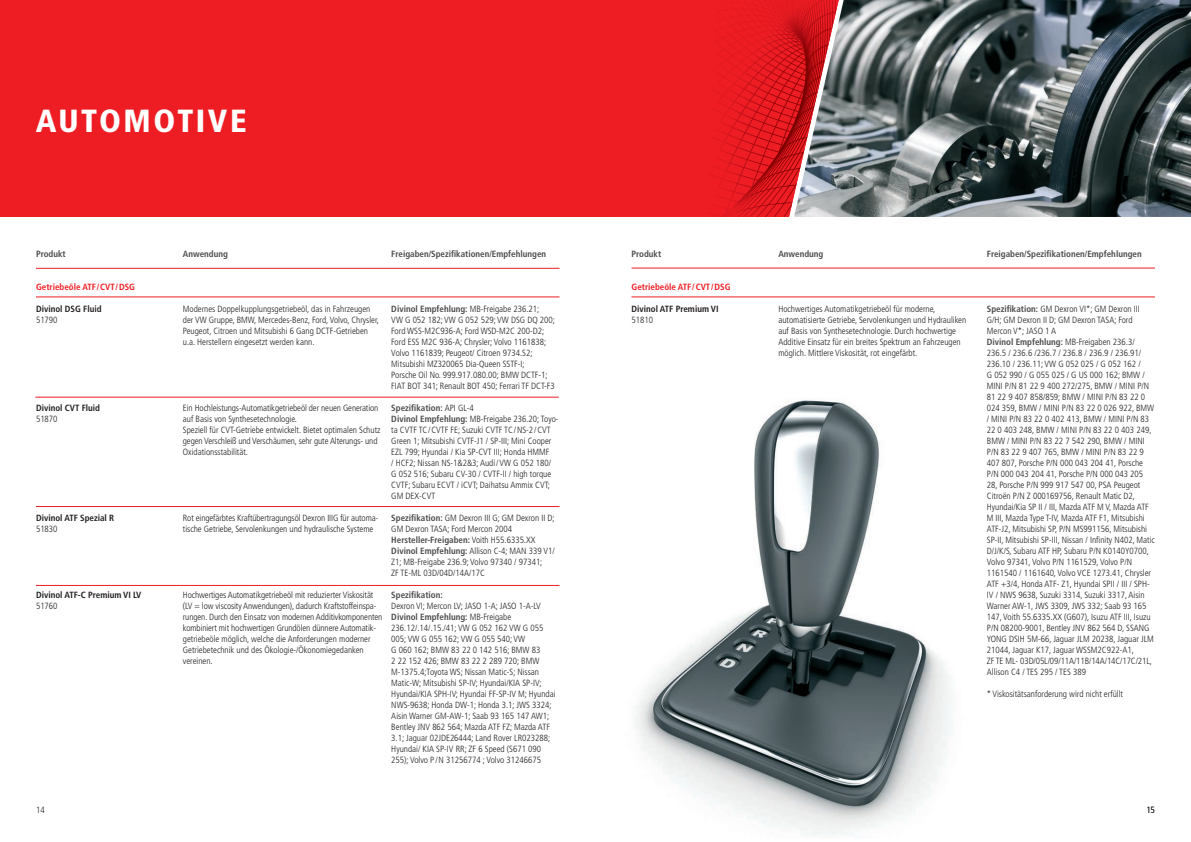
<style>
.page{position:relative;width:1191px;height:842px;background:#fff}
.page>*{position:absolute;margin:0;border:0;box-sizing:border-box;transform-origin:0 0}
.t1{font:900 condensed 32px "Frutiger";letter-spacing:.08em;color:#fff}
.t2{font:300 condensed 9px/11px "Frutiger";color:#231f20}
.t3{font:700 condensed 9px "Frutiger";color:#4b4c4d}
.t4{font:700 condensed 9px "Frutiger";color:#231f20}
.t5{font:700 condensed 9px "Frutiger";color:#ee1d23}
.s1{font-weight:700;color:#4b4c4d}
</style>
<div class="page">
<img style="left:635px;top:400px;width:316px;height:435px">
<div style="left:615px;top:0;width:91px;height:217px;background:#ee1d23"></div>
<img style="left:706px;top:0;width:88px;height:217px">
<div style="left:0;top:0;width:615px;height:217px;background:#ee1d23"></div>
<hr style="left:36px;top:268px;width:523px;height:1px;background:#ee1d23">
<hr style="left:36px;top:585px;width:523px;height:1px;background:#ee1d23">
<hr style="left:36px;top:506px;width:523px;height:1px;background:#ee1d23">
<hr style="left:35px;top:397px;width:524px;height:1px;background:#ee1d23">
<hr style="left:631px;top:268px;width:524px;height:1px;background:#ee1d23">
<hr style="left:36px;top:296px;width:523px;height:1px;background:#ee1d23">
<hr style="left:631px;top:296px;width:524px;height:1px;background:#ee1d23">
<img style="left:794px;top:0;width:397px;height:217px">
<h1 class="t1" style="left:36px;top:102px;width:212px">AUTOMOTIVE</h1>
<p class="t3" style="left:36px;top:249px;width:31px">Produkt</p>
<p class="t5" style="left:36px;top:282px;width:100px">Getriebeöle ATF/CVT/DSG</p>
<p class="t4" style="left:36px;top:304px;width:67px">Divinol DSG Fluid</p>
<p class="t2" style="left:36px;top:315px;width:23px">51790</p>
<p class="t4" style="left:36px;top:403px;width:66px">Divinol CVT Fluid</p>
<p class="t2" style="left:36px;top:414px;width:23px">51870</p>
<p class="t4" style="left:36px;top:513px;width:80px">Divinol ATF Spezial R</p>
<p class="t2" style="left:36px;top:524px;width:23px">51830</p>
<p class="t4" style="left:36px;top:590px;width:107px">Divinol ATF-C Premium VI LV</p>
<p class="t2" style="left:36px;top:601px;width:23px">51760</p>
<p class="t3" style="left:183px;top:249px;width:47px">Anwendung</p>
<p class="t3" style="left:391px;top:249px;width:156px">Freigaben/Spezifikationen/Empfehlungen</p>
<p class="t2" style="left:183px;top:304px;width:198px">Modernes Doppelkupplungsgetriebeöl, das in Fahrzeugen der VW Gruppe, BMW, Mercedes-Benz, Ford, Volvo, Chrysler, Peugeot, Citroen und Mitsubishi 6 Gang DCTF-Getrieben u.a. Herstellern eingesetzt werden kann.</p>
<p class="t2" style="left:183px;top:403px;width:199px">Ein Hochleistungs-Automatikgetriebeöl der neuen Generation auf Basis von Synthesetechnologie.<br>Speziell für CVT-Getriebe entwickelt. Bietet optimalen Schutz gegen Verschleiß und Verschäumen, sehr gute Alterungs- und Oxidationsstabilität.</p>
<p class="t2" style="left:183px;top:513px;width:197px">Rot eingefärbtes Kraftübertragungsöl Dexron IIIG für automa&shy;tische Getriebe, Servolenkungen und hydraulische Systeme</p>
<p class="t2" style="left:183px;top:590px;width:201px">Hochwertiges Automatikgetriebeöl mit reduzierter Viskosität (LV = low viscosity Anwendungen), dadurch Kraftstoffeinspa&shy;rungen. Durch den Einsatz von modernen Additivkomponenten kombiniert mit hochwertigen Grundölen dünnere Automatik&shy;getriebeöle möglich, welche die Anforderungen moderner Getriebetechnik und des Ökologie-/Ökonomiegedanken vereinen.</p>
<p class="t2" style="left:391px;top:304px;width:165px"><span class="s1">Divinol Empfehlung:</span> MB-Freigabe 236.21;<br>VW G 052 182; VW G 052 529; VW DSG DQ 200; Ford WSS-M2C936-A; Ford WSD-M2C 200-D2; Ford ESS M2C 936-A; Chrysler; Volvo 1161838; Volvo 1161839; Peugeot/ Citroen 9734.S2; Mitsubishi MZ320065 Dia-Queen SSTF-I;<br>Porsche Oil No. 999.917.080.00; BMW DCTF-1; FIAT BOT 341; Renault BOT 450; Ferrari TF DCT-F3</p>
<p class="t2" style="left:391px;top:403px;width:169px"><span class="s1">Spezifikation:</span> API GL-4<br><span class="s1">Divinol Empfehlung:</span> MB-Freigabe 236.20; Toyo&shy;ta CVTF TC/CVTF FE; Suzuki CVTF TC/NS-2/CVT Green 1; Mitsubishi CVTF-J1 / SP-III; Mini Cooper EZL 799; Hyundai / Kia SP-CVT III; Honda HMMF<br>/ HCF2; Nissan NS-1&amp;2&amp;3; Audi/VW G 052 180/ G 052 516; Subaru CV-30 / CVTF-II / high torque CVTF; Subaru ECVT / iCVT; Daihatsu Ammix CVT; GM DEX-CVT</p>
<p class="t2" style="left:391px;top:513px;width:165px"><span class="s1">Spezifikation:</span> GM Dexron III G; GM Dexron II D; GM Dexron TASA; Ford Mercon 2004<br><span class="s1">Hersteller-Freigaben:</span> Voith H55.6335.XX <span class="s1">Divinol Empfehlung:</span> Allison C-4; MAN 339 V1/ Z1; MB-Freigabe 236.9; Volvo 97340 / 97341;<br>ZF TE-ML 03D/04D/14A/17C</p>
<p class="t3" style="left:391px;top:590px;width:53px">Spezifikation:</p>
<p class="t2" style="left:391px;top:601px;width:166px">Dexron VI; Mercon LV; JASO 1-A; JASO 1-A-LV <span class="s1">Divinol Empfehlung:</span> MB-Freigabe 236.12/.14/.15./41; VW G 052 162 VW G 055<br>005; VW G 055 162; VW G 055 540; VW<br>G 060 162; BMW 83 22 0 142 516; BMW 83<br>2 22 152 426; BMW 83 22 2 289 720; BMW M-1375.4;Toyota WS; Nissan Matic-S; Nissan Matic-W; Mitsubishi SP-IV; Hyundai/KIA SP-IV; Hyundai/KIA SPH-IV; Hyundai FF-SP-IV M; Hyundai NWS-9638; Honda DW-1; Honda 3.1; JWS 3324; Aisin Warner GM-AW-1; Saab 93 165 147 AW1; Bentley JNV 862 564; Mazda ATF FZ; Mazda ATF 3.1; Jaguar 02JDE26444; Land Rover LR023288; Hyundai/ KIA SP-IV RR; ZF 6 Speed (S671 090<br>255); Volvo P/N 31256774 ; Volvo 31246675</p>
<p class="t3" style="left:631px;top:249px;width:31px">Produkt</p>
<p class="t5" style="left:631px;top:282px;width:100px">Getriebeöle ATF/CVT/DSG</p>
<p class="t4" style="left:631px;top:304px;width:88px">Divinol ATF Premium VI</p>
<p class="t2" style="left:631px;top:315px;width:23px">51810</p>
<p class="t3" style="left:778px;top:249px;width:47px">Anwendung</p>
<p class="t2" style="left:778px;top:304px;width:189px">Hochwertiges Automatikgetriebeöl für moderne, automatisierte Getriebe, Servolenkungen und Hydrauliken auf Basis von Synthesetechnologie. Durch hochwertige Additive Einsatz für ein breites Spektrum an Fahrzeugen möglich. Mittlere Viskosität, rot eingefärbt.</p>
<p class="t3" style="left:986px;top:249px;width:156px">Freigaben/Spezifikationen/Empfehlungen</p>
<p class="t2" style="left:986px;top:304px;width:170px"><span class="s1">Spezifikation:</span> GM Dexron VI*; GM Dexron III G/H; GM Dexron II D; GM Dexron TASA; Ford Mercon V*; JASO 1 A<br><span class="s1">Divinol Empfehlung:</span> MB-Freigaben 236.3/ 236.5 / 236.6 /236.7 / 236.8 / 236.9 / 236.91/ 236.10 / 236.11; VW G 052 025 / G 052 162 /<br>G 052 990 / G 055 025 / G US 000 162; BMW / MINI P/N 81 22 9 400 272/275, BMW / MINI P/N 81 22 9 407 858/859; BMW / MINI P/N 83 22 0<br>024 359, BMW / MINI P/N 83 22 0 026 922, BMW / MINI P/N 83 22 0 402 413, BMW / MINI P/N 83<br>22 0 403 248, BMW / MINI P/N 83 22 0 403 249, BMW / MINI P/N 83 22 7 542 290, BMW / MINI P/N 83 22 9 407 765, BMW / MINI P/N 83 22 9<br>407 807, Porsche P/N 000 043 204 41, Porsche P/N 000 043 204 41, Porsche P/N 000 043 205<br>28, Porsche P/N 999 917 547 00, PSA Peugeot Citroën P/N Z 000169756, Renault Matic D2, Hyundai/Kia SP II / III, Mazda ATF M V, Mazda ATF M III, Mazda Type T-IV, Mazda ATF F1, Mitsubishi ATF-J2, Mitsubishi SP, P/N MS991156, Mitsubishi SP-II, Mitsubishi SP-III, Nissan / Infinity N402, Matic D/J/K/S, Subaru ATF HP, Subaru P/N K0140Y0700, Volvo 97341, Volvo P/N 1161529, Volvo P/N 1161540 / 1161640, Volvo VCE 1273.41, Chrysler ATF +3/4, Honda ATF- Z1, Hyundai SPII / III / SPH-IV / NWS 9638, Suzuki 3314, Suzuki 3317, Aisin Warner AW-1, JWS 3309, JWS 332; Saab 93 165<br>147, Voith 55.6335.XX (G607), Isuzu ATF III, Isuzu P/N 08200-9001, Bentley JNV 862 564 D, SSANG YONG DSIH 5M-66, Jaguar JLM 20238, Jaguar JLM 21044, Jaguar K17, Jaguar WSSM2C922-A1,<br>ZF TE ML- 03D/05L/09/11A/11B/14A/14C/17C/21L, Allison C4 / TES 295 / TES 389</p>
<p class="t2" style="left:986px;top:689px;width:138px">* Viskositätsanforderung wird nicht erfüllt</p>
<p class="t2" style="left:36px;top:804px;width:10px">14</p>
<p class="t2" style="left:1146px;top:804px;width:10px">15</p>
</div>
